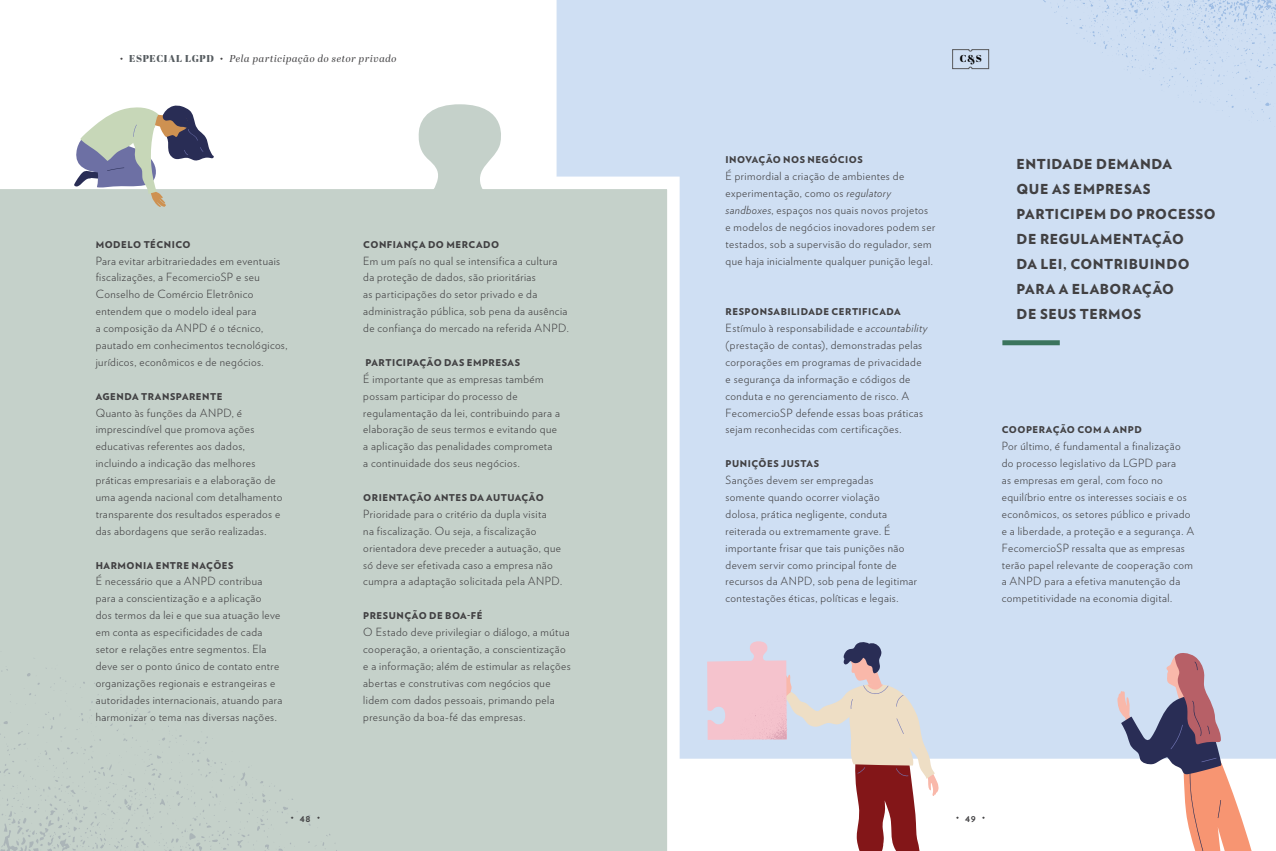
<style>
.page{position:relative;width:1276px;height:851px;background:#fff}
.page>*{position:absolute;margin:0;border:0;box-sizing:border-box;transform-origin:0 0}
.t1{font:900 13.75px/25px "Verlag";letter-spacing:.04em;color:#414042}
.t2{font:300 11.25px/16.9px "Verlag";letter-spacing:.04em;color:#414042}
.t3{font:italic 10px "Abril Display";letter-spacing:.06em;color:#414042}
.t4{font:10px "Abril Fatface";letter-spacing:.065em;color:#555b5f}
.t5{font:700 10px "Verlag";color:#414042}
.t6{font:10px "Abril Fatface";color:#000}
.t7{font:900 9.38px "Verlag";letter-spacing:.055em;color:#414042}
.s1{font-style:italic}
</style>
<div class="page">
<div style="left:556px;top:0;width:720px;height:759px;background:#cfdff3"></div>
<div style="left:0;top:176px;width:679px;height:674px;background:#c5d1ca"></div>
<div style="left:1002px;top:340px;width:57px;height:5px;background:#3b745c"></div>
<svg style="left:1117px;top:651px;width:135px;height:199px"></svg>
<svg style="left:417px;top:104px;width:91px;height:102px"></svg>
<svg style="left:74px;top:105px;width:140px;height:102px"></svg>
<svg style="left:707px;top:641px;width:232px;height:209px"></svg>
<div style="left:0;top:638px;width:376px;height:212px;background:#c5d1ca"></div>
<div style="left:1027px;top:0;width:249px;height:128px;background:#cfdff3"></div>
<svg style="left:952px;top:49px;width:37px;height:20px"></svg>
<p class="t4" style="left:129px;top:51px;width:86px">ESPECIAL LGPD</p>
<p class="t3" style="left:229px;top:51px;width:169px">Pela participação do setor privado</p>
<p class="t7" style="left:96px;top:236px;width:96px">MODELO TÉCNICO</p>
<p class="t2" style="left:96px;top:251px;width:193px">Para evitar arbitrariedades em eventuais fiscalizações, a FecomercioSP e seu Conselho de Comércio Eletrônico entendem que o modelo ideal para<br>a composição da ANPD é o técnico, pautado em conhecimentos tecnológicos, jurídicos, econômicos e de negócios.</p>
<p class="t7" style="left:96px;top:388px;width:128px">AGENDA TRANSPARENTE</p>
<p class="t2" style="left:96px;top:403px;width:188px">Quanto às funções da ANPD, é imprescindível que promova ações educativas referentes aos dados, incluindo a indicação das melhores práticas empresariais e a elaboração de uma agenda nacional com detalhamento transparente dos resultados esperados e das abordagens que serão realizadas.</p>
<p class="t7" style="left:96px;top:557px;width:139px">HARMONIA ENTRE NAÇÕES</p>
<p class="t2" style="left:96px;top:572px;width:188px">É necessário que a ANPD contribua para a conscientização e a aplicação<br>dos termos da lei e que sua atuação leve em conta as especificidades de cada setor e relações entre segmentos. Ela deve ser o ponto único de contato entre organizações regionais e estrangeiras e autoridades internacionais, atuando para harmonizar o tema nas diversas nações.</p>
<p class="t5" style="left:300px;top:810px;width:12px">48</p>
<p class="t7" style="left:363px;top:236px;width:137px">CONFIANÇA DO MERCADO</p>
<p class="t2" style="left:363px;top:251px;width:207px">Em um país no qual se intensifica a cultura da proteção de dados, são prioritárias<br>as participações do setor privado e da administração pública, sob pena da ausência de confiança do mercado na referida ANPD.</p>
<p class="t7" style="left:365px;top:355px;width:156px">PARTICIPAÇÃO DAS EMPRESAS</p>
<p class="t2" style="left:363px;top:369px;width:198px">É importante que as empresas também possam participar do processo de regulamentação da lei, contribuindo para a elaboração de seus termos e evitando que a aplicação das penalidades comprometa a continuidade dos seus negócios.</p>
<p class="t7" style="left:363px;top:490px;width:182px">ORIENTAÇÃO ANTES DA AUTUAÇÃO</p>
<p class="t2" style="left:363px;top:504px;width:200px">Prioridade para o critério da dupla visita<br>na fiscalização. Ou seja, a fiscalização orientadora deve preceder a autuação, que só deve ser efetivada caso a empresa não cumpra a adaptação solicitada pela ANPD.</p>
<p class="t7" style="left:363px;top:608px;width:121px">PRESUNÇÃO DE BOA-FÉ</p>
<p class="t2" style="left:363px;top:623px;width:209px">O Estado deve privilegiar o diálogo, a mútua cooperação, a orientação, a conscientização e a informação; além de estimular as relações abertas e construtivas com negócios que lidem com dados pessoais, primando pela presunção da boa-fé das empresas.</p>
<p class="t6" style="left:959px;top:51px;width:23px">C&amp;S</p>
<p class="t7" style="left:725px;top:152px;width:139px">INOVAÇÃO NOS NEGÓCIOS</p>
<p class="t2" style="left:725px;top:167px;width:211px">É primordial a criação de ambientes de experimentação, como os <span class="s1">regulatory sandboxes</span>, espaços nos quais novos projetos e modelos de negócios inovadores podem ser testados, sob a supervisão do regulador, sem que haja inicialmente qualquer punição legal.</p>
<p class="t7" style="left:725px;top:304px;width:177px">RESPONSABILIDADE CERTIFICADA</p>
<p class="t2" style="left:725px;top:319px;width:204px">Estímulo à responsabilidade e <span class="s1">accountability </span>(prestação de contas), demonstradas pelas corporações em programas de privacidade e segurança da informação e códigos de conduta e no gerenciamento de risco. A FecomercioSP defende essas boas práticas sejam reconhecidas com certificações.</p>
<p class="t7" style="left:725px;top:456px;width:95px">PUNIÇÕES JUSTAS</p>
<p class="t2" style="left:725px;top:471px;width:193px">Sanções devem ser empregadas<br>somente quando ocorrer violação<br>dolosa, prática negligente, conduta reiterada ou extremamente grave. É importante frisar que tais punições não devem servir como principal fonte de recursos da ANPD, sob pena de legitimar contestações éticas, políticas e legais.</p>
<p class="t1" style="left:1016px;top:151px;width:201px">ENTIDADE DEMANDA<br>QUE AS EMPRESAS<br>PARTICIPEM DO PROCESSO<br>DE REGULAMENTAÇÃO<br>DA LEI, CONTRIBUINDO<br>PARA A ELABORAÇÃO<br>DE SEUS TERMOS</p>
<p class="t7" style="left:1001px;top:422px;width:142px">COOPERAÇÃO COM A ANPD</p>
<p class="t2" style="left:1001px;top:437px;width:194px">Por último, é fundamental a finalização do processo legislativo da LGPD para<br>as empresas em geral, com foco no equilíbrio entre os interesses sociais e os econômicos, os setores público e privado e a liberdade, a proteção e a segurança. A FecomercioSP ressalta que as empresas terão papel relevante de cooperação com a ANPD para a efetiva manutenção da competitividade na economia digital.</p>
<p class="t5" style="left:965px;top:810px;width:12px">49</p>
</div>
